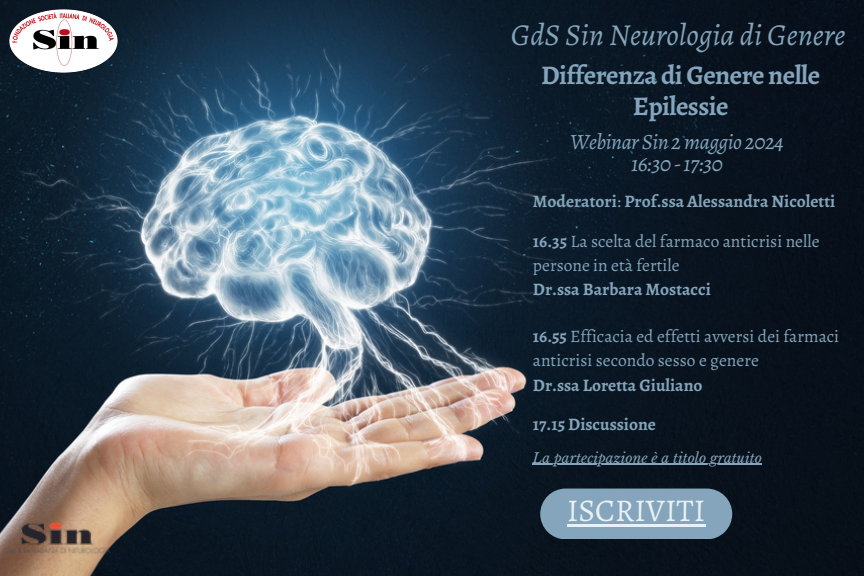
<style>
.page{position:relative;width:864px;height:576px;background:#fff}
.page>*{position:absolute;margin:0;border:0;box-sizing:border-box;transform-origin:0 0}
.t1{font:31.6px "Alegreya";color:#e8f1f5}
.t2{font:italic 30.4px "Alegreya";color:#84a5bb}
.t3{font:700 26.8px/30.4px "Alegreya";letter-spacing:-.02em;color:#84a5bb;text-align:center}
.t4{font:italic 22px/22px "Alegreya";letter-spacing:-.02em;color:#84a5bb;text-align:center}
.t5{font:17.6px/24.4px "Alegreya";color:#84a5bb}
.t6{font:700 17.6px "Alegreya";color:#84a5bb}
.t7{font:italic 13.6px "Libre Baskerville";color:#84a5bb}
.s1{font-weight:400}
.s2{font-weight:700}
</style>
<div class="page">
<img style="left:0;top:0;width:864px;height:576px">
<img style="left:0;top:468px;width:128px;height:108px">
<img style="left:9px;top:10px;width:108px;height:63px">
<hr style="left:533px;top:464px;width:229px;height:1px;background:#84a5bb">
<div style="left:540px;top:489px;width:192px;height:50px;background:#84a5bb"></div>
<hr style="left:567px;top:524px;width:138px;height:3px;background:#e8f1f5">
<h2 class="t2" style="left:511px;top:14px;width:336px">GdS Sin Neurologia di Genere</h2>
<h4 class="t3" style="left:541px;top:60px;width:281px">DifferenzadiGenerenelle<br>Epilessie</h4>
<h3 class="t4" style="left:570px;top:131px;width:216px">Webinar Sin 2maggio 2024<br>16:30 -17:30</h3>
<h6 class="t6" style="left:533px;top:189px;width:304px">Moderatori<span class="s1">:</span> Prof.ssa Alessandra Nicoletti</h6>
<h6 class="t5" style="left:533px;top:228px;width:288px"><span class="s2">16.35</span> La scelta del farmaco anticrisi nelle persone in età fertile<br><span class="s2">Dr.ssa Barbara Mostacci</span></h6>
<h5 class="t5" style="left:533px;top:324px;width:308px"><span class="s2">16.55</span> Efficacia ed effetti avversi dei farmaci anticrisi secondo sesso e genere<br><span class="s2">Dr.ssa Loretta Giuliano</span></h5>
<p class="t6" style="left:533px;top:413px;width:125px">17.15 Discussione</p>
<h6 class="t7" style="left:533px;top:450px;width:231px">La partecipazione è a titolo gratuito</h6>
<h1 class="t1" style="left:567px;top:489px;width:140px">ISCRIVITI</h1>
</div>
